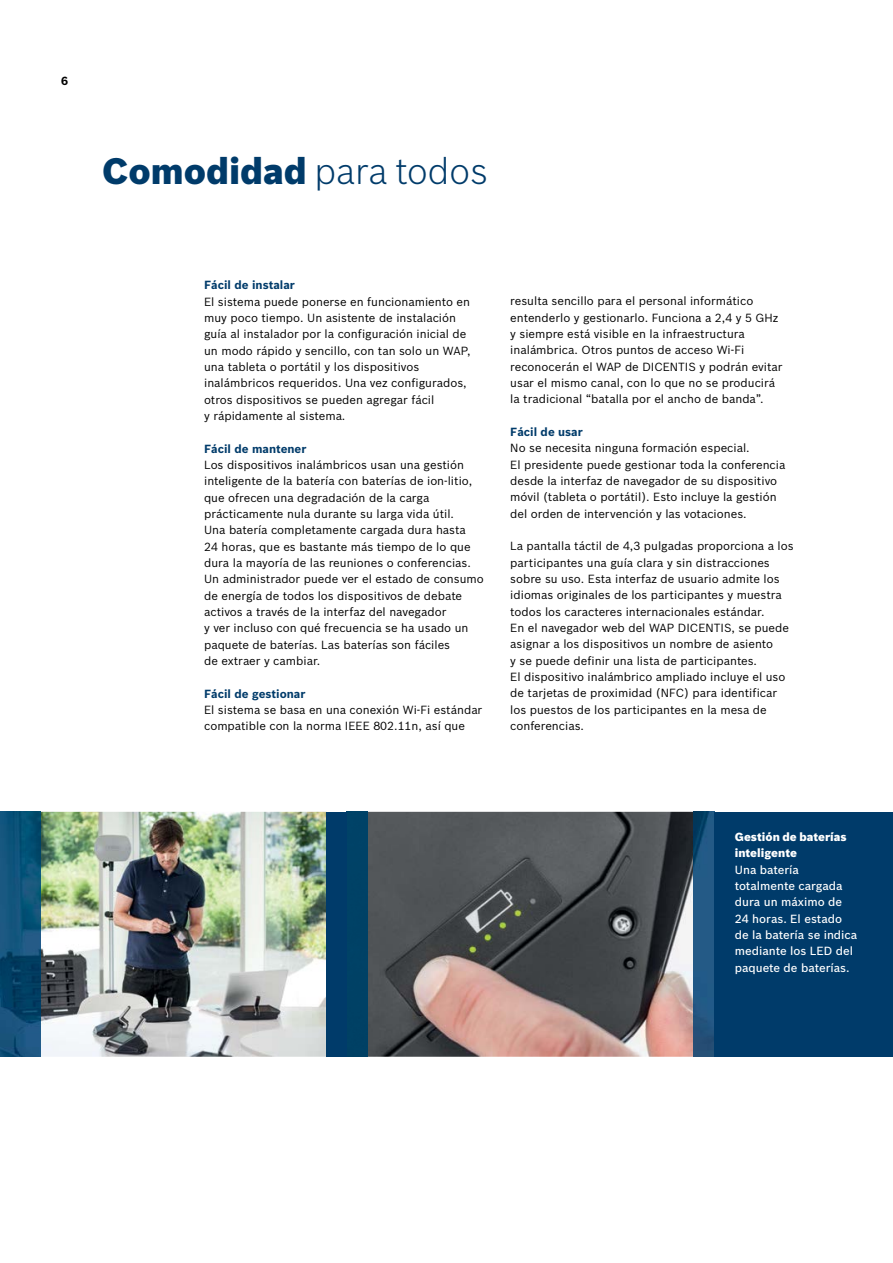
<style>
.page{position:relative;width:893px;height:1263px;background:#fff}
.page>*{position:absolute;margin:0;border:0;box-sizing:border-box;transform-origin:0 0}
.t1{font:900 36px "Bosch Sans";color:#003b6a}
.t2{font:11.55px/16.4px "Bosch Sans";color:#000}
.t3{font:500 11.55px/16.4px "Bosch Sans";color:#fff}
.t4{font:700 11.55px "Bosch Sans";color:#003b6a}
.t5{font:900 11.55px/16.4px "Bosch Sans";color:#fff}
.t6{font:700 11.55px "Bosch Sans";color:#000}
.s1{font-weight:300}
</style>
<div class="page">
<img style="left:41px;top:812px;width:286px;height:245px">
<img style="left:367px;top:812px;width:327px;height:245px">
<img style="left:0;top:812px;width:41px;height:245px">
<div style="left:347px;top:812px;width:20px;height:245px;background:#004166"></div>
<img style="left:694px;top:812px;width:20px;height:245px">
<div style="left:714px;top:812px;width:179px;height:245px;background:#003b6a"></div>
<div style="left:327px;top:812px;width:20px;height:245px;background:#003b6a"></div>
<p class="t6" style="left:61px;top:72px;width:8px">6</p>
<h1 class="t1" style="left:102px;top:144px;width:387px">Comodidad <span class="s1">para todos</span></h1>
<p class="t4" style="left:204px;top:277px;width:92px">Fácil de instalar</p>
<p class="t2" style="left:204px;top:293px;width:268px">El sistema puede ponerse en funcionamiento en muy poco tiempo. Un asistente de instalación guía al instalador por la configuración inicial de un modo rápido y sencillo, con tan solo un WAP, una tableta o portátil y los dispositivos inalámbricos requeridos. Una vez configurados, otros dispositivos se pueden agregar fácil<br>y rápidamente al sistema.</p>
<p class="t4" style="left:204px;top:440px;width:104px">Fácil de mantener</p>
<p class="t2" style="left:204px;top:456px;width:281px">Los dispositivos inalámbricos usan una gestión inteligente de la batería con baterías de ion-litio, que ofrecen una degradación de la carga prácticamente nula durante su larga vida útil.<br>Una batería completamente cargada dura hasta<br>24 horas, que es bastante más tiempo de lo que dura la mayoría de las reuniones o conferencias.<br>Un administrador puede ver el estado de consumo de energía de todos los dispositivos de debate activos a través de la interfaz del navegador<br>y ver incluso con qué frecuencia se ha usado un paquete de baterías. Las baterías son fáciles<br>de extraer y cambiar.</p>
<p class="t4" style="left:204px;top:685px;width:103px">Fácil de gestionar</p>
<p class="t2" style="left:204px;top:701px;width:280px">El sistema se basa en una conexión Wi-Fi estándar compatible con la norma IEEE 802.11n, así que</p>
<p class="t2" style="left:510px;top:292px;width:274px">resulta sencillo para el personal informático entenderlo y gestionarlo. Funciona a 2,4 y 5 GHz y siempre está visible en la infraestructura inalámbrica. Otros puntos de acceso Wi-Fi reconocerán el WAP de DICENTIS y podrán evitar usar el mismo canal, con lo que no se producirá la tradicional “batalla por el ancho de banda”.</p>
<p class="t4" style="left:510px;top:423px;width:74px">Fácil de usar</p>
<p class="t2" style="left:510px;top:439px;width:277px">No se necesita ninguna formación especial.<br>El presidente puede gestionar toda la conferencia desde la interfaz de navegador de su dispositivo móvil (tableta o portátil). Esto incluye la gestión del orden de intervención y las votaciones.</p>
<p class="t2" style="left:510px;top:537px;width:285px">La pantalla táctil de 4,3 pulgadas proporciona a los participantes una guía clara y sin distracciones sobre su uso. Esta interfaz de usuario admite los idiomas originales de los participantes y muestra todos los caracteres internacionales estándar.<br>En el navegador web del WAP DICENTIS, se puede asignar a los dispositivos un nombre de asiento<br>y se puede definir una lista de participantes.<br>El dispositivo inalámbrico ampliado incluye el uso de tarjetas de proximidad (NFC) para identificar los puestos de los participantes en la mesa de conferencias.</p>
<p class="t5" style="left:735px;top:828px;width:113px">Gestión de baterías inteligente</p>
<p class="t3" style="left:735px;top:861px;width:124px">Una batería totalmente cargada dura un máximo de<br>24 horas. El estado de la batería se indica mediante los LED del paquete de baterías.</p>
</div>
